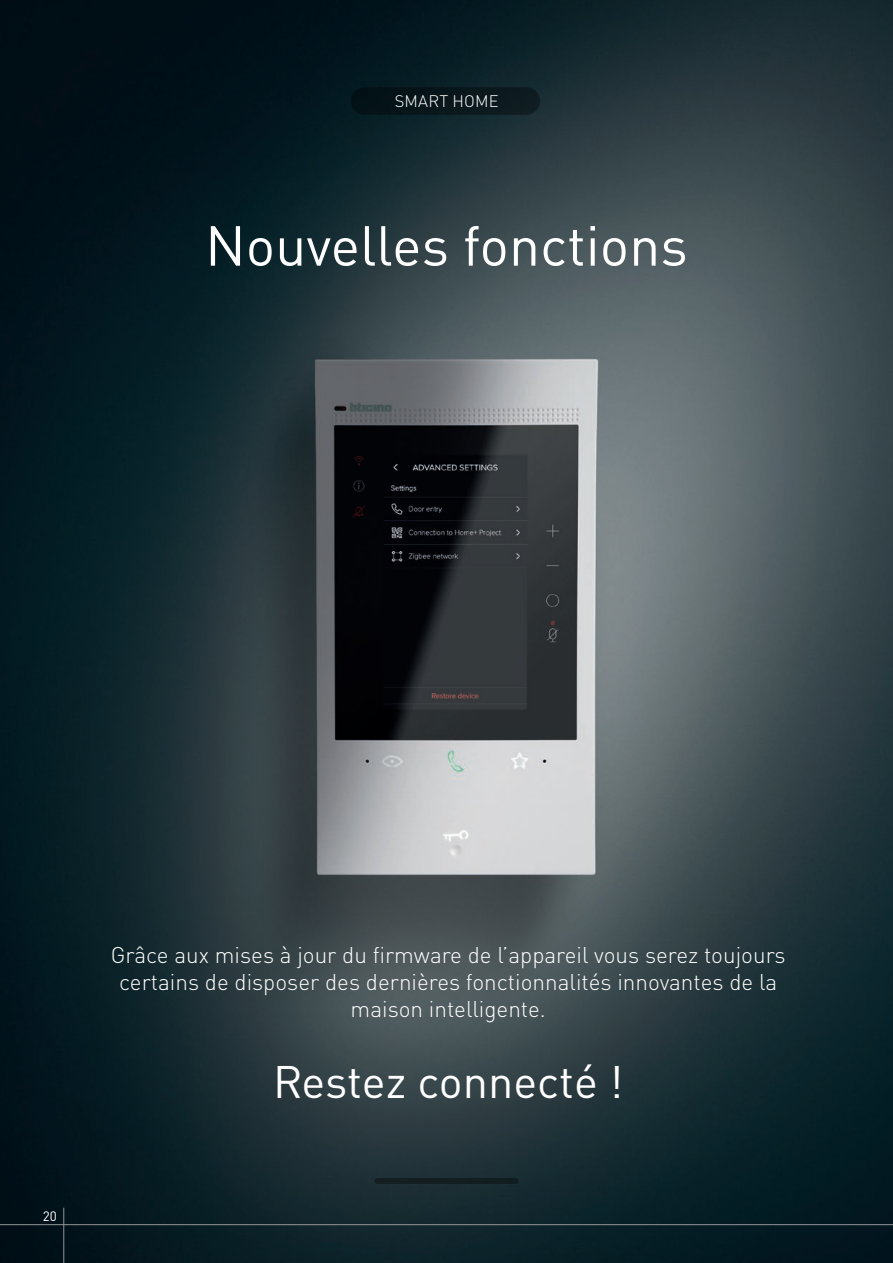
<style>
.page{position:relative;width:893px;height:1263px;background:#fff}
.page>*{position:absolute;margin:0;border:0;box-sizing:border-box;transform-origin:0 0}
.t1{font:55.5px "DIN Pro";color:#fff}
.t2{font:45px "DIN Pro";color:#fff}
.t3{font:300 22.5px/27px "DIN Pro";color:#fff;text-align:center}
.t4{font:300 16.5px "DIN Pro";letter-spacing:.01em;color:#fff}
.t5{font:13.5px "DIN Pro";color:#fff}
</style>
<div class="page">
<img style="left:0;top:0;width:893px;height:1263px">
<div style="left:351px;top:87px;width:189px;height:28px;background:#09171b;border-radius:14px"></div>
<div style="left:377px;top:1178px;width:139px;height:6px;background:#121e22"></div>
<hr style="left:0;top:1224px;width:893px;height:1px;background:#939598">
<hr style="left:63px;top:1208px;width:1px;height:55px;background:#939598">
<p class="t4" style="left:395px;top:90px;width:106px">SMART HOME</p>
<h1 class="t1" style="left:205px;top:202px;width:484px">Nouvelles fonctions</h1>
<p class="t5" style="left:43px;top:1205px;width:16px">20</p>
<p class="t3" style="left:111px;top:941px;width:676px">Grâce aux mises à jour du firmware de l’appareil vous serez toujours certains de disposer des dernières fonctionnalités innovantes de la maison intelligente.</p>
<h2 class="t2" style="left:273px;top:1047px;width:352px">Restez connecté !</h2>
</div>
